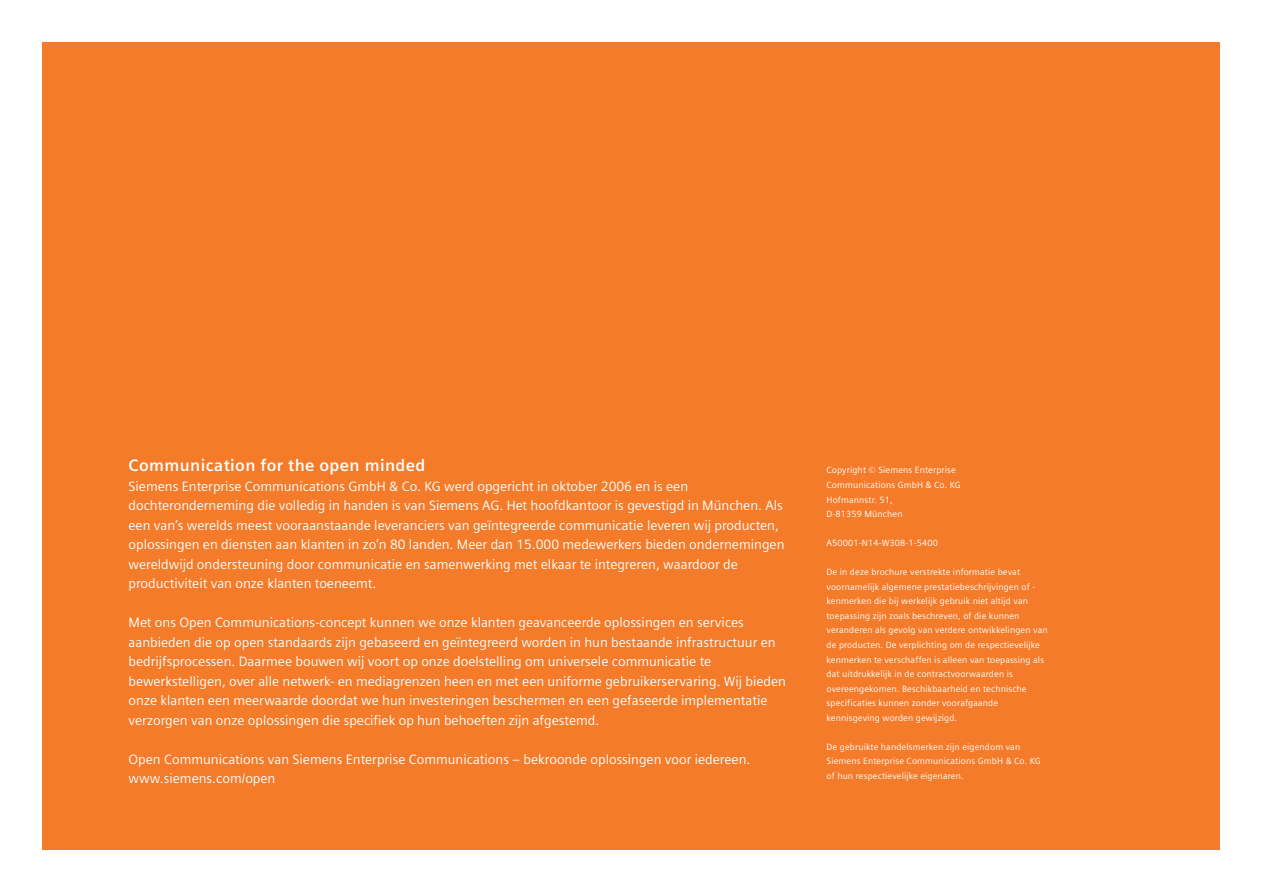
<style>
.page{position:relative;width:1263px;height:893px;background:#fff}
.page>*{position:absolute;margin:0;border:0;box-sizing:border-box;transform-origin:0 0}
.t1{font:700 16.5px "Siemens Sans";letter-spacing:.025em;color:#fff}
.t2{font:13.5px/19.5px "Siemens Sans";color:#fff}
.t3{font:9px/14.5px "Siemens Sans";letter-spacing:.015em;color:#fff}
</style>
<div class="page">
<div style="left:43px;top:43px;width:1177px;height:807px;background:#f47b2a"></div>
<p class="t1" style="left:129px;top:456px;width:298px">Communication for the open minded</p>
<p class="t2" style="left:129px;top:476px;width:657px">Siemens Enterprise Communications GmbH &amp; Co. KG werd opgericht in oktober 2006 en is een dochteronderneming die volledig in handen is van Siemens AG. Het hoofdkantoor is gevestigd in München. Als een van’s werelds meest vooraanstaande leveranciers van geïntegreerde communicatie leveren wij producten, oplossingen en diensten aan klanten in zo’n 80 landen. Meer dan 15.000 medewerkers bieden ondernemingen wereldwijd ondersteuning door communicatie en samenwerking met elkaar te integreren, waardoor de productiviteit van onze klanten toeneemt.</p>
<p class="t2" style="left:129px;top:613px;width:659px">Met ons Open Communications-concept kunnen we onze klanten geavanceerde oplossingen en services aanbieden die op open standaards zijn gebaseerd en geïntegreerd worden in hun bestaande infrastructuur en bedrijfsprocessen. Daarmee bouwen wij voort op onze doelstelling om universele communicatie te bewerkstelligen, over alle netwerk- en mediagrenzen heen en met een uniforme gebruikerservaring. Wij bieden onze klanten een meerwaarde doordat we hun investeringen beschermen en een gefaseerde implementatie verzorgen van onze oplossingen die specifiek op hun behoeften zijn afgestemd.</p>
<p class="t2" style="left:129px;top:749px;width:623px">Open Communications van Siemens Enterprise Communications – bekroonde oplossingen voor iedereen. www.siemens.com/open</p>
<p class="t3" style="left:826px;top:463px;width:136px">Copyright © Siemens Enterprise<br>Communications GmbH &amp; Co. KG<br>Hofmannstr. 51,<br>D-81359 München</p>
<p class="t3" style="left:826px;top:536px;width:113px">A50001-N14-W308-1-5400</p>
<p class="t3" style="left:826px;top:565px;width:223px">De in deze brochure verstrekte informatie bevat voornamelijk algemene prestatiebeschrijvingen of - kenmerken die bij werkelijk gebruik niet altijd van toepassing zijn zoals beschreven, of die kunnen veranderen als gevolg van verdere ontwikkelingen van de producten. De verplichting om de respectievelijke kenmerken te verschaffen is alleen van toepassing als dat uitdrukkelijk in de contractvoorwaarden is overeengekomen. Beschikbaarheid en technische specificaties kunnen zonder voorafgaande kennisgeving worden gewijzigd.</p>
<p class="t3" style="left:826px;top:739px;width:216px">De gebruikte handelsmerken zijn eigendom van<br>Siemens Enterprise Communications GmbH &amp; Co. KG of hun respectievelijke eigenaren.</p>
</div>
